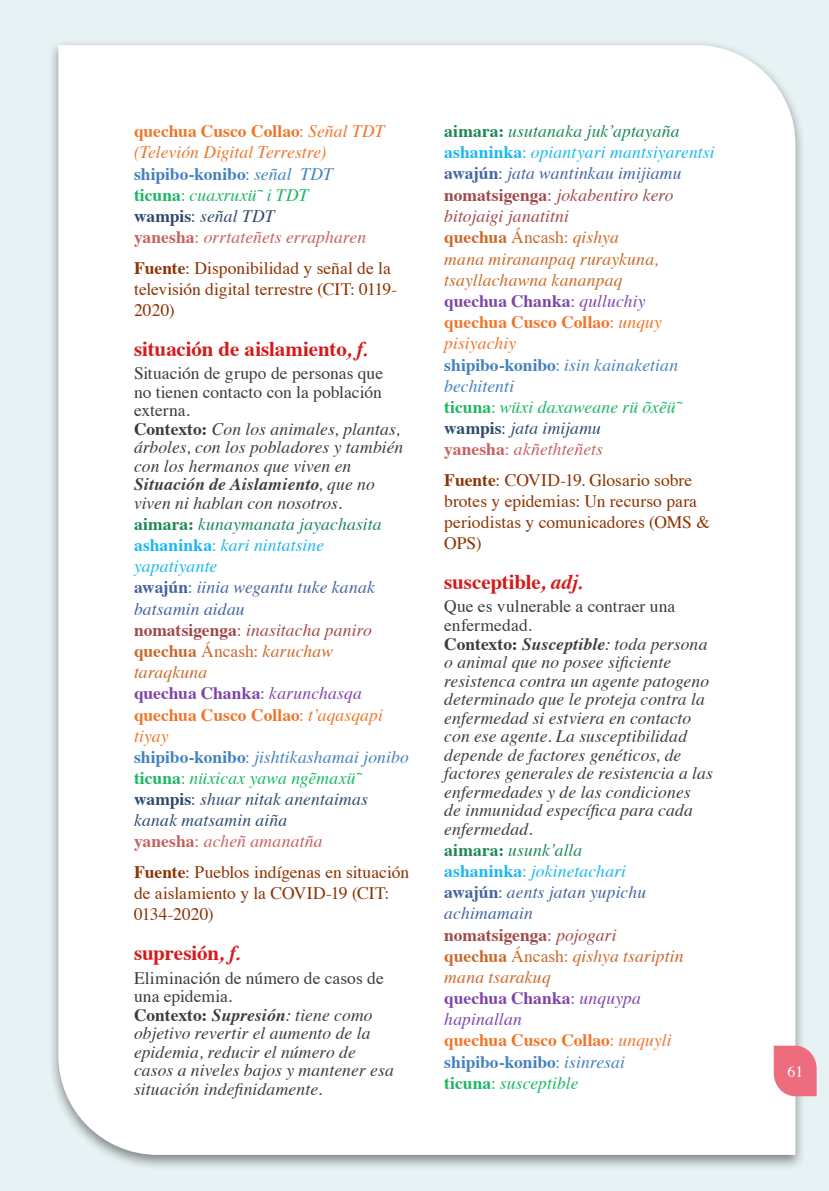
<style>
.page{position:relative;width:829px;height:1191px;background:#fff}
.page>*{position:absolute;margin:0;border:0;box-sizing:border-box;transform-origin:0 0}
.t1{font:700 21px "Times";letter-spacing:-.01em;color:#d51a1a}
.t2{font:italic 17.5px/18.6px "Times";letter-spacing:.005em;color:#3c3c3b}
.t3{font:italic 17.5px/21.2px "Times";letter-spacing:.01em;color:#ca6929}
.t4{font:italic 17.5px/21.2px "Times";letter-spacing:.01em;color:#2e4a6d}
.t5{font:17.5px/21px "Times";color:#8d3200}
.t6{font:italic 17.5px/21.2px "Times";letter-spacing:.01em;color:#4364a0}
.t7{font:italic 17.5px/21.2px "Times";letter-spacing:.005em;color:#ef752a}
.t8{font:15.75px "Times";color:#fff}
.s1{font-weight:700;font-style:normal}
.s2{font-style:normal}
.s3{font-weight:700;font-style:normal;color:#4282bc}
.s4{font-style:normal;color:#4282bc}
.s5{color:#4282bc}
.s6{font-weight:700;font-style:normal;color:#1ab761}
.s7{font-style:normal;color:#1ab761}
.s8{color:#1ab761}
.s9{font-weight:700;font-style:normal;color:#2e4a6d}
.s10{font-style:normal;color:#2e4a6d}
.s11{color:#2e4a6d}
.s12{font-weight:700;font-style:normal;color:#c6615f}
.s13{font-style:normal;color:#c6615f}
.s14{color:#c6615f}
.s15{font-weight:700}
.s16{font-style:italic}
.s17{font-weight:700;font-style:normal;color:#1c8755}
.s18{color:#1c8755}
.s19{font-weight:700;font-style:normal;color:#1ab7f1}
.s20{font-style:normal;color:#1ab7f1}
.s21{color:#1ab7f1}
.s22{font-weight:700;font-style:normal;color:#4364a0}
.s23{font-style:normal;color:#4364a0}
.s24{color:#4364a0}
.s25{font-weight:700;font-style:normal;color:#9f4a48}
.s26{font-style:normal;color:#9f4a48}
.s27{color:#9f4a48}
.s28{font-weight:700;font-style:normal;color:#ca6929}
.s29{font-style:normal;color:#ca6929}
.s30{color:#ca6929}
.s31{font-weight:700;font-style:normal;color:#7d44a9}
.s32{font-style:normal;color:#7d44a9}
.s33{color:#7d44a9}
.s34{font-weight:700;font-style:normal;color:#ef752a}
.s35{font-style:normal;color:#ef752a}
.s36{color:#ef752a}
</style>
<div class="page">
<div style="left:0;top:0;width:828px;height:1191px;background:#e7f2f4"></div>
<div style="left:48px;top:40px;width:758px;height:1130px;background:#000;opacity:.45"></div>
<div style="left:58px;top:45px;width:737px;height:1109px;background:#fff"></div>
<svg style="left:773px;top:1045px;width:43px;height:51px;background:#ed7d8c"></svg>
<p class="t7" style="left:134px;top:120px;width:252px"><span class="s1">quechua Cusco Collao</span><span class="s2">:</span> Señal TDT (Televión Digital Terrestre) <span class="s3">shipibo-konibo</span><span class="s4">:</span> <span class="s5">señal TDT </span><span class="s6">ticuna</span><span class="s7">:</span> <span class="s8">cuaxruxü̃ i TDT<br></span><span class="s9">wampis</span><span class="s10">:</span> <span class="s11">señal TDT<br></span><span class="s12">yanesha</span><span class="s13">:</span> <span class="s14">orrtateñets errapharen</span></p>
<p class="t5" style="left:134px;top:256px;width:265px"><span class="s15">Fuente</span>: Disponibilidad y señal de la televisión digital terrestre (CIT: 0119-<br>2020)</p>
<p class="t1" style="left:134px;top:328px;width:235px">situación de aislamiento<span class="s16">, f.</span></p>
<p class="t2" style="left:134px;top:363px;width:271px"><span class="s2">Situación de grupo de personas que no tienen contacto con la población externa.<br></span><span class="s1">Contexto:</span> Con los animales, plantas, árboles, con los pobladores y también con los hermanos que viven en<br><span class="s15">Situación de Aislamiento</span>, que no viven ni hablan con nosotros.</p>
<p class="t4" style="left:134px;top:512px;width:276px"><span class="s17">aimara:</span> <span class="s18">kunaymanata jayachasita </span><span class="s19">ashaninka</span><span class="s20">:</span> <span class="s21">kari nintatsine yapatiyante<br></span><span class="s22">awajún</span><span class="s23">:</span> <span class="s24">iinia wegantu tuke kanak batsamin aidau<br></span><span class="s25">nomatsigenga</span><span class="s26">:</span> <span class="s27">inasitacha paniro </span><span class="s28">quechua</span> <span class="s29">Áncash:</span> <span class="s30">karuchaw taraqkuna<br></span><span class="s31">quechua Chanka</span><span class="s32">:</span> <span class="s33">karunchasqa </span><span class="s34">quechua Cusco Collao</span><span class="s35">:</span> <span class="s36">t’aqasqapi tiyay<br></span><span class="s3">shipibo-konibo</span><span class="s4">:</span> <span class="s5">jishtikashamai jonibo </span><span class="s6">ticuna</span><span class="s7">:</span> <span class="s8">nüxicax yawa ngẽmaxü̃ </span><span class="s1">wampis</span><span class="s2">:</span> shuar nitak anentaimas kanak matsamin aiña<br><span class="s12">yanesha</span><span class="s13">:</span> <span class="s14">acheñ amanatña</span></p>
<p class="t5" style="left:134px;top:860px;width:276px"><span class="s15">Fuente</span>: Pueblos indígenas en situación de aislamiento y la COVID-19 (CIT:<br>0134-2020)</p>
<p class="t1" style="left:134px;top:933px;width:108px">supresión<span class="s16">, f.</span></p>
<p class="t2" style="left:134px;top:967px;width:261px"><span class="s2">Eliminación de número de casos de una epidemia.<br></span><span class="s1">Contexto:</span> <span class="s15">Supresión</span>: tiene como objetivo revertir el aumento de la epidemia, reducir el número de casos a niveles bajos y mantener esa situación indefinidamente.</p>
<p class="t3" style="left:444px;top:120px;width:272px"><span class="s17">aimara:</span> <span class="s18">usutanaka juk’aptayaña </span><span class="s19">ashaninka</span><span class="s20">:</span> <span class="s21">opiantyari mantsiyarentsi </span><span class="s22">awajún</span><span class="s23">:</span> <span class="s24">jata wantinkau imijiamu </span><span class="s25">nomatsigenga</span><span class="s26">:</span> <span class="s27">jokabentiro kero bitojaigi janatitni<br></span><span class="s1">quechua</span> <span class="s2">Áncash:</span> qishya<br>mana mirananpaq ruraykuna, tsayllachawna kananpaq<br><span class="s31">quechua Chanka</span><span class="s32">:</span> <span class="s33">qulluchiy<br></span><span class="s34">quechua Cusco Collao</span><span class="s35">:</span> <span class="s36">unquy pisiyachiy<br></span><span class="s3">shipibo-konibo</span><span class="s4">:</span> <span class="s5">isin kainaketian bechitenti<br></span><span class="s6">ticuna</span><span class="s7">:</span> <span class="s8">wüxi daxaweane rü õxẽü̃ </span><span class="s9">wampis</span><span class="s10">:</span> <span class="s11">jata imijamu<br></span><span class="s12">yanesha</span><span class="s13">:</span> <span class="s14">akñethteñets</span></p>
<p class="t5" style="left:444px;top:468px;width:267px"><span class="s15">Fuente</span>: COVID-19. Glosario sobre brotes y epidemias: Un recurso para periodistas y comunicadores (OMS &amp;<br>OPS)</p>
<p class="t1" style="left:444px;top:562px;width:140px">susceptible<span class="s16">, adj.</span></p>
<p class="t2" style="left:444px;top:596px;width:270px"><span class="s2">Que es vulnerable a contraer una enfermedad.<br></span><span class="s1">Contexto:</span> <span class="s15">Susceptible</span>: toda persona o animal que no posee sificiente resistenca contra un agente patogeno determinado que le proteja contra la enfermedad si estviera en contacto con ese agente. La susceptibilidad depende de factores genéticos, de factores generales de resistencia a las enfermedades y de las condiciones<br>de inmunidad específica para cada enfermedad.</p>
<p class="t6" style="left:444px;top:838px;width:241px"><span class="s17">aimara:</span> <span class="s18">usunk’alla<br></span><span class="s19">ashaninka</span><span class="s20">:</span> <span class="s21">jokinetachari </span><span class="s1">awajún</span><span class="s2">:</span> aents jatan yupichu achimamain<br><span class="s25">nomatsigenga</span><span class="s26">:</span> <span class="s27">pojogari </span><span class="s28">quechua</span> <span class="s29">Áncash:</span> <span class="s30">qishya tsariptin mana tsarakuq<br></span><span class="s31">quechua Chanka</span><span class="s32">:</span> <span class="s33">unquypa hapinallan<br></span><span class="s34">quechua Cusco Collao</span><span class="s35">:</span> <span class="s36">unquyli </span><span class="s3">shipibo-konibo</span><span class="s4">:</span> <span class="s5">isinresai<br></span><span class="s6">ticuna</span><span class="s7">:</span> <span class="s8">susceptible</span></p>
<p class="t8" style="left:787px;top:1057px;width:17px">61</p>
</div>
